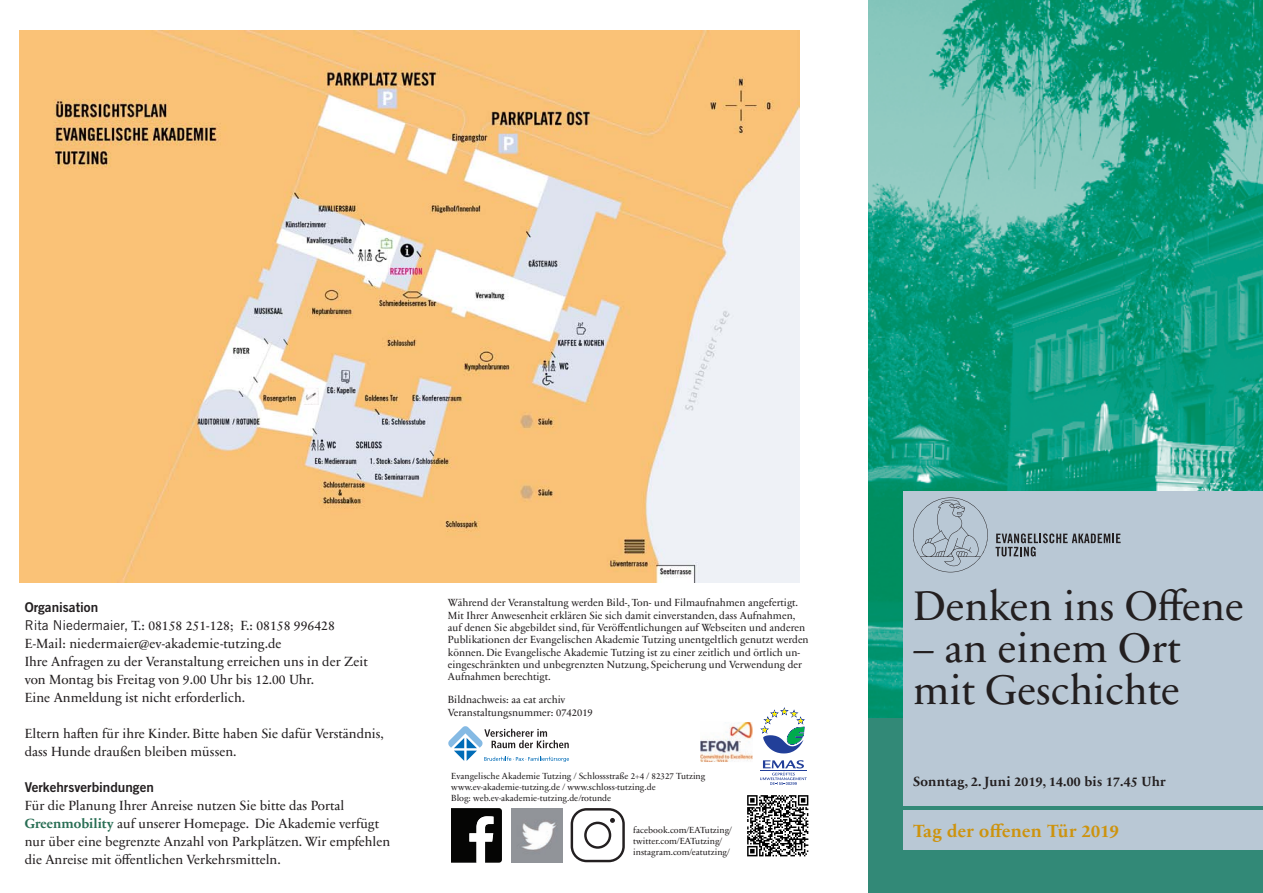
<style>
.page{position:relative;width:1263px;height:893px;background:#fff}
.page>*{position:absolute;margin:0;border:0;box-sizing:border-box;transform-origin:0 0}
.t1{font:42px/42.3px "Sabon Next LT Pro";color:#231f20}
.t2{font:700 18px "Sabon Next LT Pro";letter-spacing:.02em;color:#cd930d}
.t3{font:13.5px/18px "Sabon Next LT Pro";color:#231f20}
.t4{font:700 13.5px "Sabon Next LT Pro";letter-spacing:.02em;color:#231f20}
.t5{font:13.5px "Trade Gothic LT Std Bd 2";color:#231f20}
.t6{font:10.5px/12.3px "Sabon Next LT Pro";color:#231f20}
.t7{font:9px/10.8px "Sabon Next LT Pro";color:#231f20}
.s1{font-family:"Trade Gothic LT Std"}
.s2{font-weight:700;color:#286e54}
</style>
<div class="page">
<div style="left:869px;top:0;width:394px;height:893px;background:#328977"></div>
<img style="left:869px;top:0;width:394px;height:717px">
<svg style="left:747px;top:795px;width:62px;height:62px"></svg>
<svg style="left:747px;top:795px;width:61px;height:61px"></svg>
<img style="left:700px;top:722px;width:53px;height:40px">
<svg style="left:760px;top:707px;width:45px;height:46px"></svg>
<svg style="left:760px;top:760px;width:47px;height:25px"></svg>
<svg style="left:451px;top:808px;width:51px;height:55px"></svg>
<img style="left:511px;top:808px;width:51px;height:55px">
<svg style="left:571px;top:808px;width:54px;height:54px"></svg>
<svg style="left:448px;top:726px;width:121px;height:36px"></svg>
<div style="left:904px;top:491px;width:359px;height:314px;background:#b9c8d5"></div>
<div style="left:904px;top:810px;width:359px;height:40px;background:#b9c8d5"></div>
<svg style="left:995px;top:533px;width:125px;height:23px"></svg>
<svg style="left:913px;top:497px;width:75px;height:75px"></svg>
<img style="left:19px;top:31px;width:780px;height:551px">
<p class="t5" style="left:25px;top:599px;width:75px">Organisation</p>
<p class="t3" style="left:25px;top:616px;width:344px"><span class="s1">Rita Niedermaier,</span> T.: 08158 251-128; F.: 08158 996428<br>E-Mail: niedermaier@ev-akademie-tutzing.de<br>Ihre Anfragen zu der Veranstaltung erreichen uns in der Zeit von Montag bis Freitag von 9.00 Uhr bis 12.00 Uhr.<br>Eine Anmeldung ist nicht erforderlich.</p>
<p class="t3" style="left:25px;top:724px;width:361px">Eltern haften für ihre Kinder. Bitte haben Sie dafür Verständnis, dass Hunde draußen bleiben müssen.</p>
<p class="t5" style="left:25px;top:779px;width:131px">Verkehrsverbindungen</p>
<p class="t3" style="left:25px;top:796px;width:367px">Für die Planung Ihrer Anreise nutzen Sie bitte das Portal <span class="s2">Greenmobility</span> auf unserer Homepage. Die Akademie verfügt nur über eine begrenzte Anzahl von Parkplätzen. Wir empfehlen die Anreise mit öffentlichen Verkehrsmitteln.</p>
<p class="t6" style="left:448px;top:596px;width:362px">Während der Veranstaltung werden Bild-, Ton- und Filmaufnahmen angefertigt.<br>Mit Ihrer Anwesenheit erklären Sie sich damit einverstanden, dass Aufnahmen, auf denen Sie abgebildet sind, für Veröffentlichungen auf Webseiten und anderen Publikationen der Evangelischen Akademie Tutzing unentgeltlich genutzt werden können. Die Evangelische Akademie Tutzing ist zu einer zeitlich und örtlich un&shy;eingeschränkten und unbegrenzten Nutzung, Speicherung und Verwendung der Aufnahmen berechtigt.</p>
<p class="t6" style="left:448px;top:693px;width:146px">Bildnachweis: aa eat archiv<br>Veranstaltungsnummer: 0742019</p>
<p class="t7" style="left:451px;top:770px;width:256px">Evangelische Akademie Tutzing / Schlossstraße 2+4 / 82327 Tutzing www.ev-akademie-tutzing.de / www.schloss-tutzing.de<br>Blog: web.ev-akademie-tutzing.de/rotunde</p>
<p class="t7" style="left:633px;top:824px;width:100px">facebook.com/EATutzing/ twitter.com/EATutzing/ instagram.com/eatutzing/</p>
<h1 class="t1" style="left:913px;top:583px;width:332px">Denken ins Offene</h1>
<h1 class="t1" style="left:913px;top:625px;width:269px">– an einem Ort mit Geschichte</h1>
<p class="t4" style="left:913px;top:770px;width:254px">Sonntag, 2. Juni 2019, 14.00 bis 17.45 Uhr</p>
<h2 class="t2" style="left:913px;top:817px;width:207px">Tag der offenen Tür 2019</h2>
</div>
